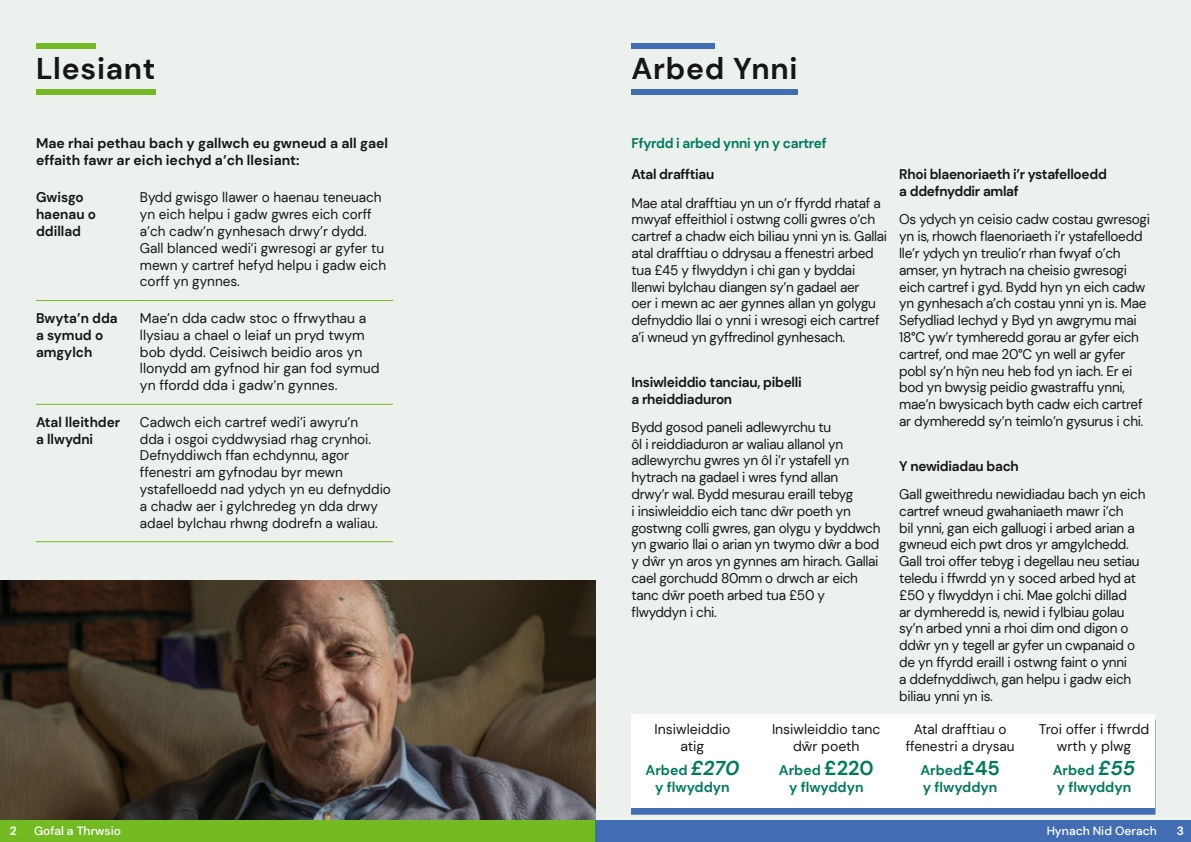
<style>
.page{position:relative;width:1191px;height:842px;background:#edf1ee}
.page>*{position:absolute;margin:0;border:0;box-sizing:border-box;transform-origin:0 0}
.t1{font:700 30px "DM Sans";letter-spacing:.025em;color:#151616}
.t2{font:14px/16.8px "DM Sans";letter-spacing:-.02em;color:#151616}
.t3{font:14px/16.8px "DM Sans";color:#151616;text-align:center}
.t4{font:700 14px/16.8px "DM Sans";color:#151616}
.t5{font:700 14px/16.8px "DM Sans";letter-spacing:-.02em;color:#151616}
.t6{font:700 14px/16.8px "DM Sans";color:#00795d;text-align:center}
.t7{font:700 14px "DM Sans";letter-spacing:-.02em;color:#00795d}
.t8{font:500 12px "DM Sans";color:#fff}
.t9{font:700 12px "DM Sans";color:#fff}
.s1{font-style:italic;font-size:20px}
.s2{font-size:20px}
</style>
<div class="page">
<img style="left:0;top:580px;width:595px;height:240px">
<div style="left:0;top:820px;width:595px;height:22px;background:#74bb23"></div>
<div style="left:595px;top:820px;width:596px;height:22px;background:#436db3"></div>
<div style="left:36px;top:44px;width:60px;height:5px;background:#74bb23"></div>
<div style="left:631px;top:44px;width:83px;height:5px;background:#436db3"></div>
<div style="left:36px;top:89px;width:119px;height:6px;background:#74bb23"></div>
<div style="left:631px;top:89px;width:167px;height:6px;background:#436db3"></div>
<hr style="left:36px;top:300px;width:104px;height:1px;background:#74bb23">
<hr style="left:140px;top:300px;width:253px;height:1px;background:#74bb23">
<hr style="left:36px;top:404px;width:104px;height:1px;background:#74bb23">
<hr style="left:140px;top:404px;width:253px;height:1px;background:#74bb23">
<hr style="left:36px;top:541px;width:104px;height:1px;background:#74bb23">
<hr style="left:140px;top:541px;width:253px;height:1px;background:#74bb23">
<div style="left:631px;top:719px;width:524px;height:95px;background:#436db3"></div>
<div style="left:631px;top:714px;width:524px;height:94px;background:#fff"></div>
<h1 class="t1" style="left:36px;top:50px;width:121px">Llesiant</h1>
<h1 class="t1" style="left:631px;top:50px;width:168px">Arbed Ynni</h1>
<p class="t4" style="left:36px;top:134px;width:354px">Mae rhai pethau bach y gallwch eu gwneud a all gael effaith fawr ar eich iechyd a’ch llesiant:</p>
<p class="t4" style="left:36px;top:189px;width:62px">Gwisgo haenau o ddillad</p>
<p class="t3" style="left:140px;top:189px;width:248px;text-align:left">Bydd gwisgo llawer o haenau teneuach yn eich helpu i gadw gwres eich corff a’ch cadw’n gynhesach drwy’r dydd.<br>Gall blanced wedi’i gwresogi ar gyfer tu mewn y cartref hefyd helpu i gadw eich corff yn gynnes.</p>
<p class="t4" style="left:36px;top:310px;width:83px">Bwyta’n dda a symud o amgylch</p>
<p class="t3" style="left:140px;top:310px;width:241px;text-align:left">Mae’n dda cadw stoc o ffrwythau a llysiau a chael o leiaf un pryd twym bob dydd. Ceisiwch beidio aros yn llonydd am gyfnod hir gan fod symud yn ffordd dda i gadw’n gynnes.</p>
<p class="t4" style="left:36px;top:413px;width:86px">Atal lleithder a llwydni</p>
<p class="t3" style="left:140px;top:413px;width:252px;text-align:left">Cadwch eich cartref wedi’i awyru’n<br>dda i osgoi cyddwysiad rhag crynhoi.<br>Defnyddiwch ffan echdynnu, agor ffenestri am gyfnodau byr mewn ystafelloedd nad ydych yn eu defnyddio a chadw aer i gylchredeg yn dda drwy adael bylchau rhwng dodrefn a waliau.</p>
<p class="t7" style="left:631px;top:134px;width:197px">Ffyrdd i arbed ynni yn y cartref</p>
<p class="t5" style="left:631px;top:166px;width:84px">Atal drafftiau</p>
<p class="t2" style="left:631px;top:194px;width:257px">Mae atal drafftiau yn un o’r ffyrdd rhataf a mwyaf effeithiol i ostwng colli gwres o’ch cartref a chadw eich biliau ynni yn is. Gallai atal drafftiau o ddrysau a ffenestri arbed tua £45 y flwyddyn i chi gan y byddai llenwi bylchau diangen sy’n gadael aer<br>oer i mewn ac aer gynnes allan yn golygu defnyddio llai o ynni i wresogi eich cartref a’i wneud yn gyffredinol gynhesach.</p>
<p class="t5" style="left:631px;top:374px;width:172px">Insiwleiddio tanciau, pibelli a rheiddiaduron</p>
<p class="t2" style="left:631px;top:418px;width:250px">Bydd gosod paneli adlewyrchu tu<br>ôl i reiddiaduron ar waliau allanol yn adlewyrchu gwres yn ôl i’r ystafell yn hytrach na gadael i wres fynd allan<br>drwy’r wal. Bydd mesurau eraill tebyg<br>i insiwleiddio eich tanc dŵr poeth yn gostwng colli gwres, gan olygu y byddwch yn gwario llai o arian yn twymo dŵr a bod y dŵr yn aros yn gynnes am hirach. Gallai cael gorchudd 80mm o drwch ar eich tanc dŵr poeth arbed tua £50 y flwyddyn i chi.</p>
<p class="t3" style="left:654px;top:720px;width:77px">Insiwleiddio atig</p>
<p class="t6" style="left:645px;top:761px;width:95px">Arbed <span class="s1">£270 </span>y flwyddyn</p>
<p class="t3" style="left:772px;top:720px;width:110px">Insiwleiddio tanc dŵr poeth</p>
<p class="t6" style="left:779px;top:761px;width:96px">Arbed <span class="s2">£220 </span>y flwyddyn</p>
<p class="t5" style="left:899px;top:166px;width:209px">Rhoi blaenoriaeth i’r ystafelloedd a ddefnyddir amlaf</p>
<p class="t2" style="left:899px;top:211px;width:252px">Os ydych yn ceisio cadw costau gwresogi yn is, rhowch flaenoriaeth i’r ystafelloedd lle’r ydych yn treulio’r rhan fwyaf o’ch amser, yn hytrach na cheisio gwresogi eich cartref i gyd. Bydd hyn yn eich cadw yn gynhesach a’ch costau ynni yn is. Mae Sefydliad Iechyd y Byd yn awgrymu mai 18°C yw’r tymheredd gorau ar gyfer eich cartref, ond mae 20°C yn well ar gyfer pobl sy’n hŷn neu heb fod yn iach. Er ei bod yn bwysig peidio gwastraffu ynni, mae’n bwysicach byth cadw eich cartref ar dymheredd sy’n teimlo’n gysurus i chi.</p>
<p class="t5" style="left:899px;top:458px;width:121px">Y newidiadau bach</p>
<p class="t2" style="left:899px;top:486px;width:248px">Gall gweithredu newidiadau bach yn eich cartref wneud gwahaniaeth mawr i’ch<br>bil ynni, gan eich galluogi i arbed arian a gwneud eich pwt dros yr amgylchedd.<br>Gall troi offer tebyg i degellau neu setiau teledu i ffwrdd yn y soced arbed hyd at £50 y flwyddyn i chi. Mae golchi dillad<br>ar dymheredd is, newid i fylbiau golau sy’n arbed ynni a rhoi dim ond digon o ddŵr yn y tegell ar gyfer un cwpanaid o de yn ffyrdd eraill i ostwng faint o ynni<br>a ddefnyddiwch, gan helpu i gadw eich biliau ynni yn is.</p>
<p class="t3" style="left:905px;top:720px;width:110px">Atal drafftiau o ffenestri a drysau</p>
<p class="t6" style="left:920px;top:761px;width:81px;text-align:left">Arbed<span class="s2">£45 </span>y flwyddyn</p>
<p class="t3" style="left:1038px;top:720px;width:112px">Troi offer i ffwrdd wrth y plwg</p>
<p class="t6" style="left:1052px;top:761px;width:84px;text-align:left">Arbed <span class="s1">£55 </span>y flwyddyn</p>
<p class="t9" style="left:10px;top:823px;width:8px">2</p>
<p class="t8" style="left:34px;top:823px;width:88px">Gofal a Thrwsio</p>
<p class="t8" style="left:1046px;top:823px;width:112px">Hynach Nid Oerach</p>
<p class="t9" style="left:1176px;top:823px;width:9px">3</p>
</div>
